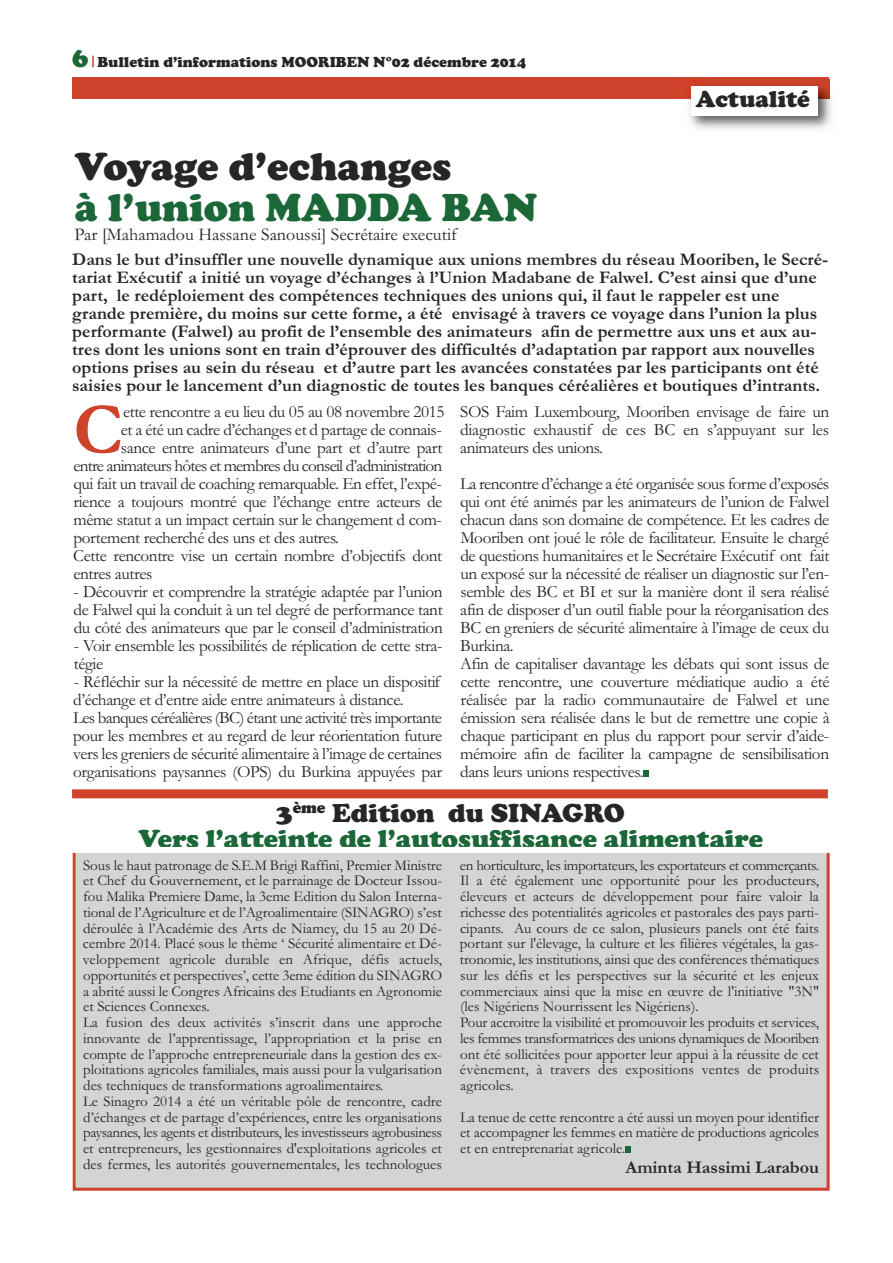
<style>
.page{position:relative;width:893px;height:1263px;background:#fff}
.page>*{position:absolute;margin:0;border:0;box-sizing:border-box;transform-origin:0 0}
.t1{font:700 73.2px "Garamond";color:#cf422b}
.t2{font:900 40.5px "Cooper";color:#272627}
.t3{font:900 40.5px "Cooper";color:#1b6738}
.t4{font:900 27px/25.5px "Cooper";color:#1b6738;text-align:center}
.t5{font:900 24px "Cooper";color:#272627}
.t6{font:700 18px/18px "Garamond";color:#272627}
.t7{font:18px "Garamond";color:#272627}
.t8{font:17.25px/18px "Garamond";letter-spacing:-.025em;color:#272627}
.t9{font:17.25px "Garamond";letter-spacing:-.045em;color:#272627}
.t10{font:15px/15.8px "Garamond";color:#272627}
.t11{font:900 15px "Cooper";color:#272627}
.s1{font-size:27px;color:#1b6738}
.s2{color:#272627}
</style>
<div class="page">
<div style="left:72px;top:77px;width:757px;height:22px;background:#cf422b"></div>
<img style="left:684px;top:80px;width:148px;height:49px">
<div style="left:691px;top:86px;width:127px;height:30px;background:#fff"></div>
<svg style="left:92px;top:56px;width:2px;height:11px"></svg>
<div style="left:643px;top:770px;width:6px;height:7px;background:#1b6738"></div>
<div style="left:72px;top:789px;width:756px;height:9px;background:#cf422b"></div>
<div style="left:76px;top:852px;width:751px;height:336px;background:#d4d4d4"></div>
<div style="left:73px;top:849px;width:757px;height:342px;border:3px solid #cf422b"></div>
<svg style="left:625px;top:1147px;width:6px;height:6px"></svg>
<div style="left:68px;top:847px;width:762px;height:6px;background:#fff"></div>
<p class="t11" style="left:72px;top:53px;width:455px"><span class="s1">6</span> Bulletin d’informations MOORIBEN N°02 décembre 2014</p>
<h3 class="t5" style="left:696px;top:84px;width:116px">Actualité</h3>
<h2 class="t2" style="left:75px;top:143px;width:378px">Voyage d’echanges</h2>
<h2 class="t3" style="left:75px;top:183px;width:464px">à l’union MADDA BAN</h2>
<p class="t6" style="left:72px;top:249px;width:758px">Dans le but d’insuffler une nouvelle dynamique aux unions membres du réseau Mooriben, le Secré&shy;tariat Exécutif a initié un voyage d’échanges à l’Union Madabane de Falwel. C’est ainsi que d’une part, le redéploiement des compétences techniques des unions qui, il faut le rappeler est une grande première, du moins sur cette forme, a été envisagé à travers ce voyage dans l’union la plus performante (Falwel) au profit de l’ensemble des animateurs afin de permettre aux uns et aux au&shy;tres dont les unions sont en train d’éprouver des difficultés d’adaptation par rapport aux nouvelles options prises au sein du réseau et d’autre part les avancées constatées par les participants ont été saisies pour le lancement d’un diagnostic de toutes les banques céréalières et boutiques d’intrants.</p>
<p class="t7" style="left:75px;top:223px;width:384px">Par [Mahamadou Hassane Sanoussi] Secrétaire executif</p>
<h1 class="t1" style="left:73px;top:385px;width:51px">C</h1>
<p class="t8" style="left:123px;top:402px;width:323px">ette rencontre a eu lieu du 05 au 08 novembre 2015</p>
<p class="t8" style="left:121px;top:420px;width:323px">et a été un cadre d’échanges et d partage de connais-</p>
<p class="t8" style="left:121px;top:438px;width:323px">sance entre animateurs d’une part et d’autre part</p>
<p class="t9" style="left:73px;top:455px;width:370px">entre animateurs hôtes et membres du conseil d’administration</p>
<p class="t8" style="left:73px;top:474px;width:370px">qui fait un travail de coaching remarquable. En effet, l’expé-</p>
<p class="t8" style="left:73px;top:492px;width:371px">rience a toujours montré que l’échange entre acteurs de</p>
<p class="t8" style="left:73px;top:510px;width:370px">même statut a un impact certain sur le changement d com-</p>
<p class="t8" style="left:74px;top:528px;width:267px">portement recherché des uns et des autres.</p>
<p class="t8" style="left:73px;top:546px;width:371px">Cette rencontre vise un certain nombre d’objectifs dont</p>
<p class="t8" style="left:73px;top:564px;width:81px">entres autres</p>
<p class="t8" style="left:73px;top:582px;width:371px;text-align:justify">- Découvrir et comprendre la stratégie adaptée par l’union de Falwel qui la conduit à un tel degré de performance tant du côté des animateurs que par le conseil d’administration</p>
<p class="t8" style="left:74px;top:636px;width:370px">- Voir ensemble les possibilités de réplication de cette stra&shy;tégie</p>
<p class="t8" style="left:73px;top:672px;width:371px">- Réfléchir sur la nécessité de mettre en place un dispositif d’échange et d’entre aide entre animateurs à distance.<br>Les banques céréalières (BC) étant une activité très importante pour les membres et au regard de leur réorientation future vers les greniers de sécurité alimentaire à l’image de certaines organisations paysannes (OPS) du Burkina appuyées par</p>
<p class="t8" style="left:460px;top:402px;width:371px;text-align:justify">SOS Faim Luxembourg, Mooriben envisage de faire un diagnostic exhaustif de ces BC en s’appuyant sur les animateurs des unions.</p>
<p class="t8" style="left:460px;top:474px;width:371px">La rencontre d’échange a été organisée sous forme d’exposés qui ont été animés par les animateurs de l’union de Falwel chacun dans son domaine de compétence. Et les cadres de Mooriben ont joué le rôle de facilitateur. Ensuite le chargé de questions humanitaires et le Secrétaire Exécutif ont fait un exposé sur la nécessité de réaliser un diagnostic sur l’en&shy;semble des BC et BI et sur la manière dont il sera réalisé afin de disposer d’un outil fiable pour la réorganisation des BC en greniers de sécurité alimentaire à l’image de ceux du Burkina.<br>Afin de capitaliser davantage les débats qui sont issus de cette rencontre, une couverture médiatique audio a été réalisée par la radio communautaire de Falwel et une émission sera réalisée dans le but de remettre une copie à chaque participant en plus du rapport pour servir d’aide&shy;mémoire afin de faciliter la campagne de sensibilisation dans leurs unions respectives.</p>
<h3 class="t4" style="left:138px;top:800px;width:626px"><span class="s2">3</span><sup>ème</sup> <span class="s2">Edition du SINAGRO<br></span>Vers l’atteinte de l’autosuffisance alimentaire</h3>
<p class="t10" style="left:83px;top:856px;width:361px">Sous le haut patronage de S.E.M Brigi Raffini, Premier Ministre et Chef du Gouvernement, et le parrainage de Docteur Issou&shy;fou Malika Premiere Dame, la 3eme Edition du Salon Interna&shy;tional de l’Agriculture et de l’Agroalimentaire (SINAGRO) s’est déroulée à l’Académie des Arts de Niamey, du 15 au 20 Dé&shy;cembre 2014. Placé sous le thème ‘ Sécurité alimentaire et Dé&shy;veloppement agricole durable en Afrique, défis actuels, opportunités et perspectives’, cette 3eme édition du SINAGRO a abrité aussi le Congres Africains des Etudiants en Agronomie et Sciences Connexes.<br>La fusion des deux activités s’inscrit dans une approche innovante de l’apprentissage, l’appropriation et la prise en compte de l’approche entrepreneuriale dans la gestion des ex&shy;ploitations agricoles familiales, mais aussi pour la vulgarisation des techniques de transformations agroalimentaires.<br>Le Sinagro 2014 a été un véritable pôle de rencontre, cadre d’échanges et de partage d’expériences, entre les organisations paysannes, les agents et distributeurs, les investisseurs agrobusiness et entrepreneurs, les gestionnaires d'exploitations agricoles et des fermes, les autorités gouvernementales, les technologues</p>
<p class="t10" style="left:460px;top:856px;width:361px">en horticulture, les importateurs, les exportateurs et commerçants.<br>Il a été également une opportunité pour les producteurs, éleveurs et acteurs de développement pour faire valoir la richesse des potentialités agricoles et pastorales des pays parti&shy;cipants. Au cours de ce salon, plusieurs panels ont été faits portant sur l'élevage, la culture et les filières végétales, la gas&shy;tronomie, les institutions, ainsi que des conférences thématiques sur les défis et les perspectives sur la sécurité et les enjeux commerciaux ainsi que la mise en œuvre de l'initiative "3N" (les Nigériens Nourrissent les Nigériens).<br>Pour accroitre la visibilité et promouvoir les produits et services, les femmes transformatrices des unions dynamiques de Mooriben ont été sollicitées pour apporter leur appui à la réussite de cet évènement, à travers des expositions ventes de produits agricoles.</p>
<p class="t10" style="left:460px;top:1108px;width:360px;text-align:justify">La tenue de cette rencontre a été aussi un moyen pour identifier et accompagner les femmes en matière de productions agricoles et en entreprenariat agricole.</p>
<p class="t6" style="left:626px;top:1158px;width:195px">Aminta Hassimi Larabou</p>
</div>
